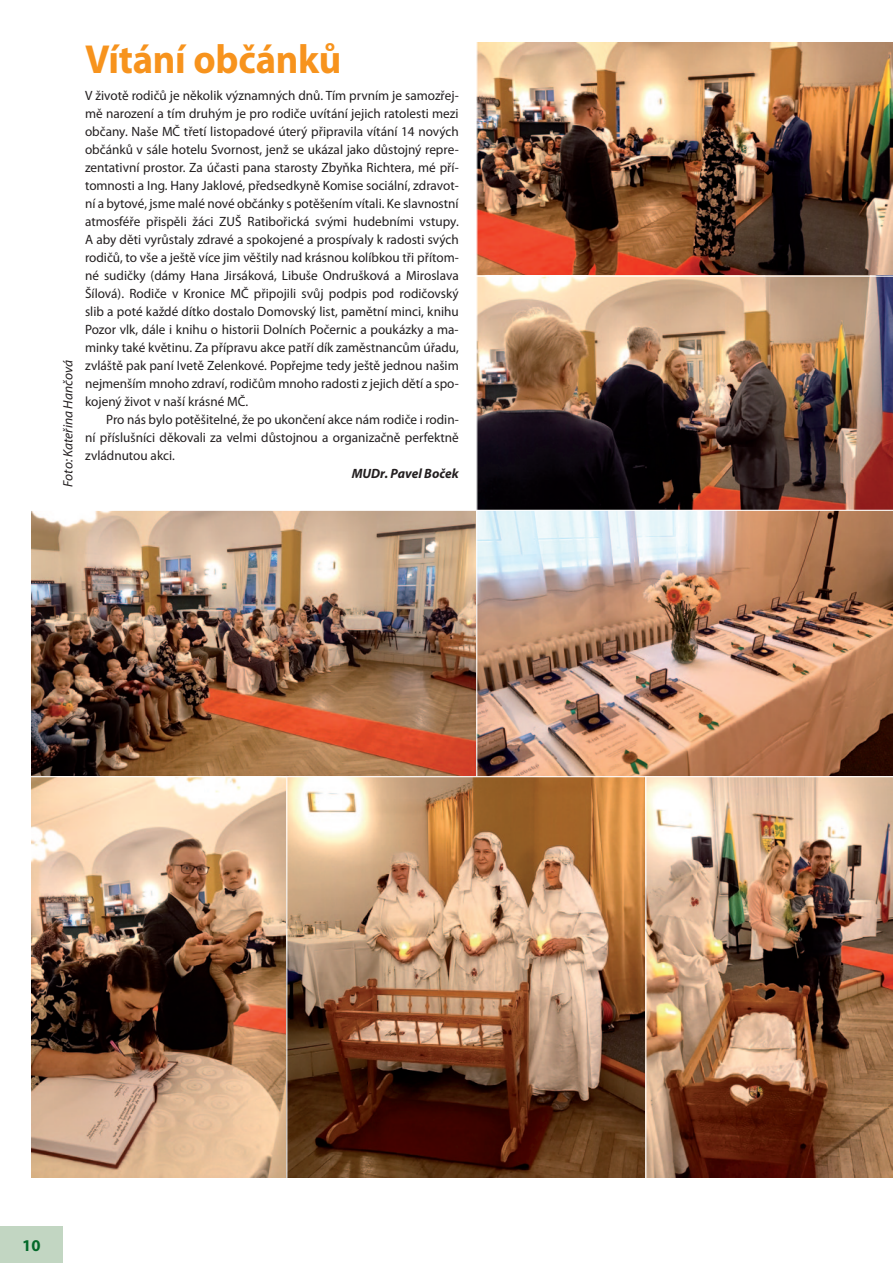
<style>
.page{position:relative;width:893px;height:1263px;background:#fff}
.page>*{position:absolute;margin:0;border:0;box-sizing:border-box;transform-origin:0 0}
.t1{font:700 40.65px "Myriad Pro";color:#f7931d;scale:.95 1}
.t2{font:700 16.5px "Myriad Pro";color:#036929}
.t3{font:13.5px/18px "Myriad Pro";color:#231f20;text-align:justify}
.t4{font:italic 13.5px "Myriad Pro";color:#231f20}
.t5{font:italic 700 13.5px "Myriad Pro";color:#231f20}
</style>
<div class="page">
<div style="left:0;top:1226px;width:63px;height:37px;background:#c2d6c2"></div>
<img style="left:31px;top:511px;width:445px;height:265px">
<img style="left:31px;top:777px;width:862px;height:401px">
<img style="left:477px;top:43px;width:416px;height:733px">
<hr style="left:465px;top:276px;width:428px;height:1px;background:#fff">
<hr style="left:286px;top:777px;width:1px;height:414px;background:#fff">
<hr style="left:645px;top:777px;width:1px;height:414px;background:#fff">
<hr style="left:9px;top:510px;width:884px;height:1px;background:#fff">
<p class="t4" style="left:60px;top:486px;width:128px;rotate:-90deg">Foto: Kateřina Hančová</p>
<h1 class="t1" style="left:85px;top:33px;width:271px">Vítání občánků</h1>
<p class="t3" style="left:85px;top:86px;width:375px">V životě rodičů je několik významných dnů. Tím prvním je samozřej&shy;mě narození a tím druhým je pro rodiče uvítání jejich ratolesti mezi občany. Naše MČ třetí listopadové úterý připravila vítání 14 nových občánků v sále hotelu Svornost, jenž se ukázal jako důstojný repre&shy;zentativní prostor. Za účasti pana starosty Zbyňka Richtera, mé pří&shy;tomnosti a Ing. Hany Jaklové, předsedkyně Komise sociální, zdravot&shy;ní a bytové, jsme malé nové občánky s potěšením vítali. Ke slavnostní atmosféře přispěli žáci ZUŠ Ratibořická svými hudebními vstupy.<br>A aby děti vyrůstaly zdravé a spokojené a prospívaly k radosti svých rodičů, to vše a ještě více jim věštily nad krásnou kolíbkou tři přítom&shy;né sudičky (dámy Hana Jirsáková, Libuše Ondrušková a Miroslava Šílová). Rodiče v Kronice MČ připojili svůj podpis pod rodičovský slib a poté každé dítko dostalo Domovský list, pamětní minci, knihu Pozor vlk, dále i knihu o historii Dolních Počernic a poukázky a ma&shy;minky také květinu. Za přípravu akce patří dík zaměstnancům úřadu, zvláště pak paní Ivetě Zelenkové. Popřejme tedy ještě jednou našim nejmenším mnoho zdraví, rodičům mnoho radosti z jejich dětí a spo&shy;kojený život v naší krásné MČ.</p>
<p class="t3" style="left:85px;top:410px;width:375px;text-indent:21px">Pro nás bylo potěšitelné, že po ukončení akce nám rodiče i rodin&shy;ní příslušníci děkovali za velmi důstojnou a organizačně perfektně zvládnutou akci.</p>
<p class="t5" style="left:352px;top:465px;width:109px">MUDr. Pavel Boček</p>
<p class="t2" style="left:22px;top:1234px;width:20px">10</p>
</div>
